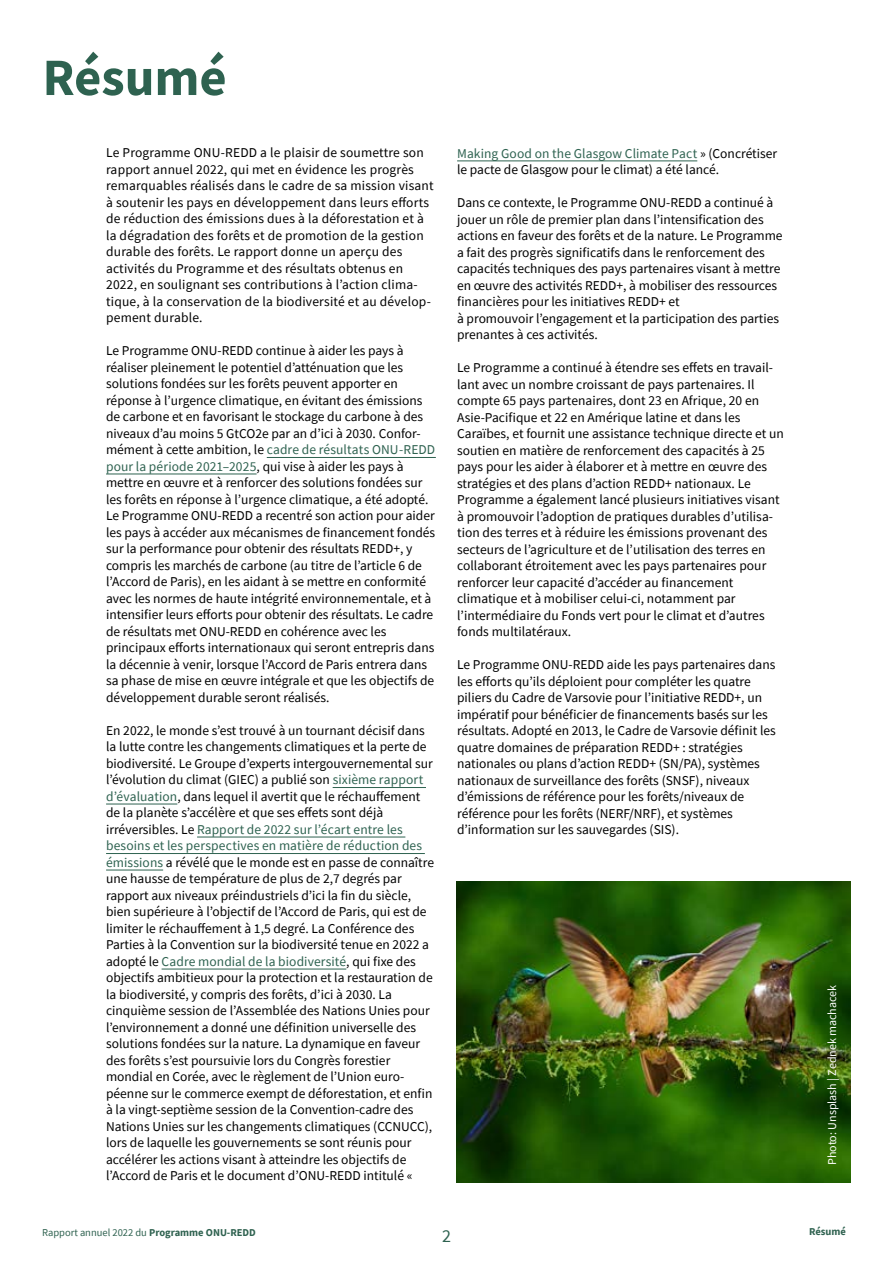
<style>
.page{position:relative;width:893px;height:1263px;background:#fff}
.page>*{position:absolute;margin:0;border:0;box-sizing:border-box;transform-origin:0 0}
.t1{font:700 52.5px "Source Sans Pro";color:#2e6250}
.t2{font:18px "Source Sans Pro";color:#2e6250}
.t3{font:13.5px/16.5px "Source Sans Pro";color:#000}
.t4{font:12px "Source Sans Pro";color:#fff}
.t5{font:10.5px "Source Sans Pro";color:#2f6250}
.t6{font:700 10.5px "Source Sans Pro";color:#2f6250}
.s1{color:#2e6250}
.s2{font-weight:700}
</style>
<div class="page">
<hr style="left:267px;top:457px;width:169px;height:1px;background:#2e6250">
<hr style="left:106px;top:474px;width:151px;height:1px;background:#2e6250">
<hr style="left:333px;top:787px;width:93px;height:1px;background:#2e6250">
<hr style="left:106px;top:804px;width:71px;height:1px;background:#2e6250">
<hr style="left:197px;top:837px;width:208px;height:1px;background:#2e6250">
<hr style="left:106px;top:853px;width:319px;height:1px;background:#2e6250">
<hr style="left:106px;top:870px;width:57px;height:1px;background:#2e6250">
<hr style="left:162px;top:969px;width:184px;height:1px;background:#2e6250">
<hr style="left:457px;top:161px;width:240px;height:1px;background:#2e6250">
<img style="left:456px;top:882px;width:394px;height:300px">
<h1 class="t1" style="left:43px;top:42px;width:186px">Résumé</h1>
<p class="t3" style="left:106px;top:145px;width:329px">Le Programme ONU-REDD a le plaisir de soumettre son rapport annuel 2022, qui met en évidence les progrès remarquables réalisés dans le cadre de sa mission visant à soutenir les pays en développement dans leurs efforts de réduction des émissions dues à la déforestation et à la dégradation des forêts et de promotion de la gestion durable des forêts. Le rapport donne un aperçu des activités du Programme et des résultats obtenus en 2022, en soulignant ses contributions à l’action clima&shy;tique, à la conservation de la biodiversité et au dévelop&shy;pement durable.</p>
<p class="t3" style="left:106px;top:343px;width:331px">Le Programme ONU-REDD continue à aider les pays à réaliser pleinement le potentiel d’atténuation que les solutions fondées sur les forêts peuvent apporter en réponse à l’urgence climatique, en évitant des émissions de carbone et en favorisant le stockage du carbone à des niveaux d’au moins 5 GtCO2e par an d’ici à 2030. Confor&shy;mément à cette ambition, le <span class="s1">cadre de résultats ONU-REDD pour la période 2021–2025</span>, qui vise à aider les pays à mettre en œuvre et à renforcer des solutions fondées sur les forêts en réponse à l’urgence climatique, a été adopté.<br>Le Programme ONU-REDD a recentré son action pour aider les pays à accéder aux mécanismes de financement fondés sur la performance pour obtenir des résultats REDD+, y compris les marchés de carbone (au titre de l’article 6 de l’Accord de Paris), en les aidant à se mettre en conformité avec les normes de haute intégrité environnementale, et à intensifier leurs efforts pour obtenir des résultats. Le cadre de résultats met ONU-REDD en cohérence avec les principaux efforts internationaux qui seront entrepris dans la décennie à venir, lorsque l’Accord de Paris entrera dans sa phase de mise en œuvre intégrale et que les objectifs de développement durable seront réalisés.</p>
<p class="t3" style="left:106px;top:722px;width:329px">En 2022, le monde s’est trouvé à un tournant décisif dans la lutte contre les changements climatiques et la perte de biodiversité. Le Groupe d’experts intergouvernemental sur l’évolution du climat (GIEC) a publié son <span class="s1">sixième rapport d’évaluation</span>, dans lequel il avertit que le réchauffement de la planète s’accélère et que ses effets sont déjà irréversibles. Le <span class="s1">Rapport de 2022 sur l’écart entre les besoins et les perspectives en matière de réduction des émissions</span> a révélé que le monde est en passe de connaître une hausse de température de plus de 2,7 degrés par rapport aux niveaux préindustriels d’ici la fin du siècle, bien supérieure à l’objectif de l’Accord de Paris, qui est de limiter le réchauffement à 1,5 degré. La Conférence des Parties à la Convention sur la biodiversité tenue en 2022 a adopté le <span class="s1">Cadre mondial de la biodiversité</span>, qui fixe des objectifs ambitieux pour la protection et la restauration de la biodiversité, y compris des forêts, d’ici à 2030. La cinquième session de l’Assemblée des Nations Unies pour l’environnement a donné une définition universelle des solutions fondées sur la nature. La dynamique en faveur des forêts s’est poursuivie lors du Congrès forestier mondial en Corée, avec le règlement de l’Union euro&shy;péenne sur le commerce exempt de déforestation, et enfin à la vingt-septième session de la Convention-cadre des Nations Unies sur les changements climatiques (CCNUCC), lors de laquelle les gouvernements se sont réunis pour accélérer les actions visant à atteindre les objectifs de l’Accord de Paris et le document d’ONU-REDD intitulé «</p>
<p class="t3" style="left:457px;top:145px;width:322px"><span class="s1">Making Good on the Glasgow Climate Pact</span> » (Concrétiser le pacte de Glasgow pour le climat) a été lancé.</p>
<p class="t3" style="left:457px;top:195px;width:327px">Dans ce contexte, le Programme ONU-REDD a continué à jouer un rôle de premier plan dans l’intensification des actions en faveur des forêts et de la nature. Le Programme a fait des progrès significatifs dans le renforcement des capacités techniques des pays partenaires visant à mettre en œuvre des activités REDD+, à mobiliser des ressources financières pour les initiatives REDD+ et<br>à promouvoir l’engagement et la participation des parties prenantes à ces activités.</p>
<p class="t3" style="left:457px;top:360px;width:328px">Le Programme a continué à étendre ses effets en travail&shy;lant avec un nombre croissant de pays partenaires. Il compte 65 pays partenaires, dont 23 en Afrique, 20 en Asie-Pacifique et 22 en Amérique latine et dans les Caraïbes, et fournit une assistance technique directe et un soutien en matière de renforcement des capacités à 25 pays pour les aider à élaborer et à mettre en œuvre des stratégies et des plans d’action REDD+ nationaux. Le Programme a également lancé plusieurs initiatives visant à promouvoir l’adoption de pratiques durables d’utilisa&shy;tion des terres et à réduire les émissions provenant des secteurs de l’agriculture et de l’utilisation des terres en collaborant étroitement avec les pays partenaires pour renforcer leur capacité d’accéder au financement climatique et à mobiliser celui-ci, notamment par l’intermédiaire du Fonds vert pour le climat et d’autres fonds multilatéraux.</p>
<p class="t3" style="left:457px;top:656px;width:320px">Le Programme ONU-REDD aide les pays partenaires dans les efforts qu’ils déploient pour compléter les quatre piliers du Cadre de Varsovie pour l’initiative REDD+, un impératif pour bénéficier de financements basés sur les résultats. Adopté en 2013, le Cadre de Varsovie définit les quatre domaines de préparation REDD+ : stratégies nationales ou plans d’action REDD+ (SN/PA), systèmes nationaux de surveillance des forêts (SNSF), niveaux d’émissions de référence pour les forêts/niveaux de référence pour les forêts (NERF/NRF), et systèmes d’information sur les sauvegardes (SIS).</p>
<p class="t5" style="left:42px;top:1226px;width:215px">Rapport annuel 2022 du <span class="s2">Programme ONU-REDD</span></p>
<h2 class="t2" style="left:442px;top:1225px;width:10px">2</h2>
<p class="t4" style="left:824px;top:1165px;width:181px;rotate:-90deg">Photo: Unsplash | Zednek machacek</p>
<p class="t6" style="left:809px;top:1224px;width:38px">Résumé</p>
</div>
